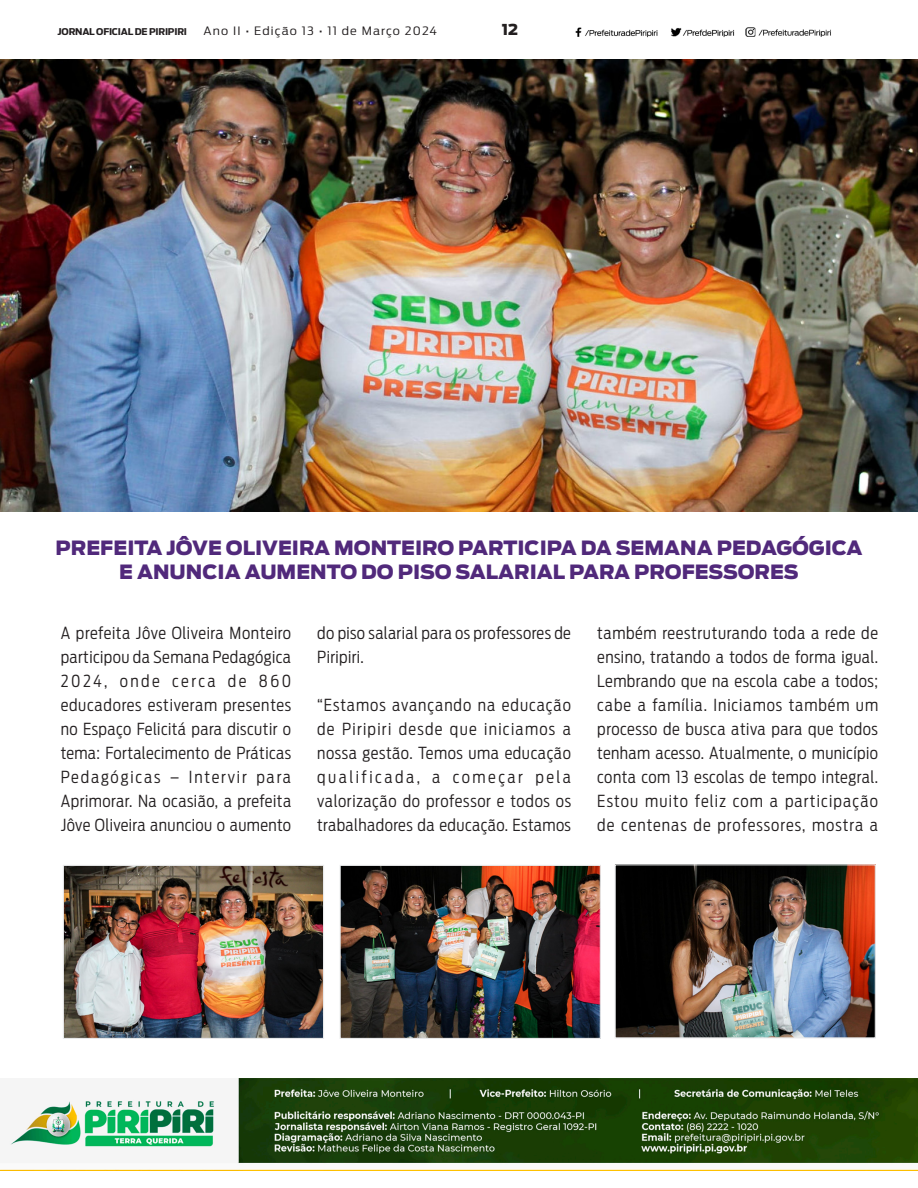
<style>
.page{position:relative;width:918px;height:1188px;background:#fff}
.page>*{position:absolute;margin:0;border:0;box-sizing:border-box;transform-origin:0 0}
.Subtitle__Center{font:900 19.5px/23.4px "Ford Antenna";color:#51297b;text-align:center}
.Body__Left_Justify{font:300 16.5px/24px "Ford Antenna Cond";letter-spacing:.025em;color:#231f20;text-align:justify}
.t1{font:900 15px "Ford Antenna";color:#231f20}
.t2{font:300 11.55px "Ford Antenna Cond";letter-spacing:.08em;color:#231f20;scale:1.23 1}
.t3{font:700 9.3px "Ford Antenna Cond";letter-spacing:-.02em;color:#231f20;scale:1.18 1}
</style>
<div class="page">
<img style="left:575px;top:27px;width:256px;height:11px">
<img style="left:0;top:1079px;width:918px;height:92px">
<img style="left:0;top:60px;width:918px;height:451px">
<img style="left:342px;top:867px;width:257px;height:170px">
<div style="left:340px;top:865px;width:261px;height:174px;border:1px solid #e9eaeb"></div>
<img style="left:617px;top:866px;width:257px;height:170px">
<div style="left:615px;top:864px;width:261px;height:174px;border:1px solid #e9eaeb"></div>
<img style="left:65px;top:867px;width:257px;height:170px">
<div style="left:63px;top:865px;width:261px;height:174px;border:1px solid #e9eaeb"></div>
<p class="t3" style="left:58px;top:24px;width:111px">JORNAL OFICIAL DE PIRIPIRI</p>
<p class="t2" style="left:204px;top:21px;width:191px">Ano II • Edição 13 • 11 de Março 2024</p>
<p class="t1" style="left:502px;top:16px;width:18px">12</p>
<p class="Subtitle__Center" style="left:55px;top:535px;width:809px">PREFEITA JÔVE OLIVEIRA MONTEIRO PARTICIPA DA SEMANA PEDAGÓGICA<br>E ANUNCIA AUMENTO DO PISO SALARIAL PARA PROFESSORES</p>
<p class="Body__Left_Justify" style="left:61px;top:618px;width:232px">A prefeita Jôve Oliveira Monteiro participou da Semana Pedagógica 2024, onde cerca de 860 educadores estiveram presentes no Espaço Felicitá para discutir o tema: Fortalecimento de Práticas Pedagógicas – Intervir para Aprimorar. Na ocasião, a prefeita Jôve Oliveira anunciou o aumento</p>
<p class="Body__Left_Justify" style="left:317px;top:619px;width:255px">do piso salarial para os professores de<br>Piripiri.</p>
<p class="Body__Left_Justify" style="left:317px;top:691px;width:255px">“Estamos avançando na educação de Piripiri desde que iniciamos a nossa gestão. Temos uma educação qualificada, a começar pela valorização do professor e todos os trabalhadores da educação. Estamos</p>
<p class="Body__Left_Justify" style="left:597px;top:618px;width:282px">também reestruturando toda a rede de ensino, tratando a todos de forma igual.<br>Lembrando que na escola cabe a todos; cabe a família. Iniciamos também um processo de busca ativa para que todos tenham acesso. Atualmente, o município conta com 13 escolas de tempo integral.<br>Estou muito feliz com a participação de centenas de professores, mostra a</p>
</div>
